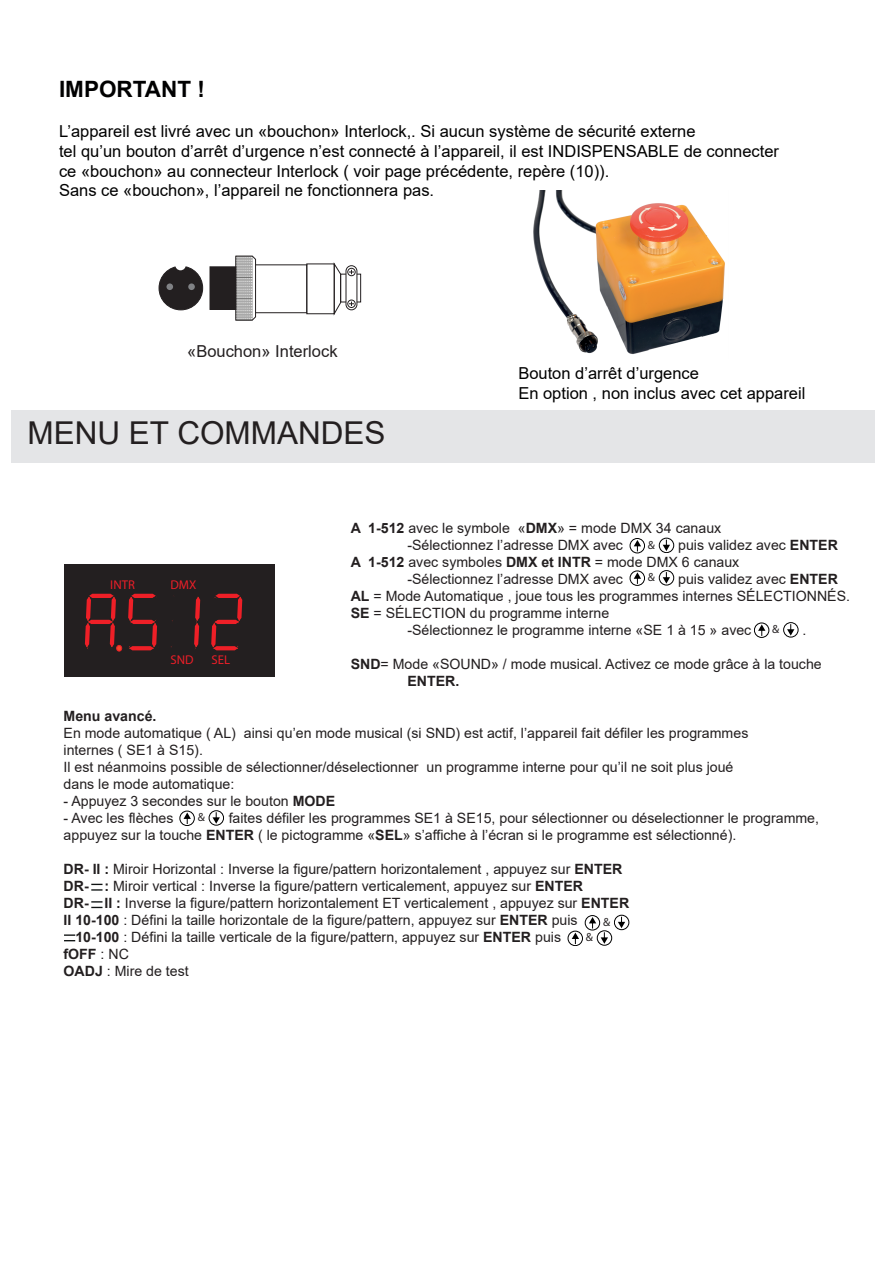
<style>
.page{position:relative;width:893px;height:1263px;background:#fff}
.page>*{position:absolute;margin:0;border:0;box-sizing:border-box;transform-origin:0 0}
.t1{font:31.5px "Arial";color:#231f20}
.t2{font:700 22.5px "Arial";color:#000001}
.t3{font:16.5px/19.8px "Arial";color:#000001}
.t4{font:16.5px "Arial";color:#231f20}
.t5{font:14.1px/17px "Arial";color:#231f20}
.t6{font:700 14.1px "Arial";color:#231f20}
.t7{font:12.75px "Myriad Pro";color:#ec1e28}
.t8{font:11.85px "Myriad Pro";color:#231f20}
.s1{font-weight:700}
.s2{font-weight:400}
</style>
<div class="page">
<div style="left:64px;top:565px;width:210px;height:112px;background:#231f20"></div>
<div style="left:11px;top:410px;width:863px;height:52px;background:#e4e5e7"></div>
<img style="left:533px;top:191px;width:192px;height:163px">
<svg style="left:334px;top:263px;width:7px;height:52px"></svg>
<div style="left:340px;top:274px;width:21px;height:28px;border:1px solid #231f20"></div>
<div style="left:346px;top:266px;width:11px;height:44px;background:#fff;border-radius:5px"></div>
<div style="left:346px;top:266px;width:11px;height:44px;border:1px solid #231f20;border-radius:5px"></div>
<div style="left:347px;top:268px;width:8px;height:8px;border:1px solid #231f20;border-radius:50%"></div>
<svg style="left:349px;top:270px;width:5px;height:4px"></svg>
<div style="left:347px;top:300px;width:8px;height:8px;border:1px solid #231f20;border-radius:50%"></div>
<svg style="left:349px;top:302px;width:5px;height:4px"></svg>
<div style="left:252px;top:265px;width:55px;height:48px;border:1px solid #231f20"></div>
<svg style="left:235px;top:256px;width:21px;height:64px"></svg>
<div style="left:210px;top:267px;width:26px;height:42px;background:#231f20"></div>
<div style="left:159px;top:266px;width:44px;height:44px;background:#231f20;border-radius:50%"></div>
<div style="left:159px;top:266px;width:44px;height:44px;border:1px solid #231f20;border-radius:50%"></div>
<div style="left:166px;top:283px;width:7px;height:7px;background:#808285;border-radius:50%"></div>
<div style="left:188px;top:283px;width:7px;height:7px;background:#808285;border-radius:50%"></div>
<div style="left:175px;top:260px;width:11px;height:10px;background:#fff;border-radius:50%"></div>
<svg style="left:85px;top:593px;width:158px;height:59px"></svg>
<div style="left:630px;top:538px;width:15px;height:15px;border:1px solid #000;border-radius:50%"></div>
<svg style="left:634px;top:540px;width:7px;height:11px"></svg>
<div style="left:659px;top:538px;width:15px;height:15px;border:1px solid #000;border-radius:50%"></div>
<svg style="left:663px;top:540px;width:7px;height:11px"></svg>
<div style="left:630px;top:570px;width:15px;height:16px;border:1px solid #000;border-radius:50%"></div>
<svg style="left:634px;top:572px;width:7px;height:12px"></svg>
<div style="left:659px;top:570px;width:15px;height:15px;border:1px solid #000;border-radius:50%"></div>
<svg style="left:663px;top:572px;width:7px;height:12px"></svg>
<div style="left:754px;top:623px;width:15px;height:15px;border:1px solid #000;border-radius:50%"></div>
<svg style="left:758px;top:624px;width:7px;height:12px"></svg>
<div style="left:783px;top:622px;width:15px;height:15px;border:1px solid #000;border-radius:50%"></div>
<svg style="left:787px;top:624px;width:7px;height:12px"></svg>
<div style="left:179px;top:811px;width:16px;height:15px;border:1px solid #000;border-radius:50%"></div>
<svg style="left:184px;top:812px;width:7px;height:12px"></svg>
<div style="left:209px;top:810px;width:15px;height:15px;border:1px solid #000;border-radius:50%"></div>
<svg style="left:212px;top:812px;width:8px;height:12px"></svg>
<svg style="left:91px;top:884px;width:11px;height:7px"></svg>
<svg style="left:91px;top:901px;width:11px;height:7px"></svg>
<div style="left:585px;top:915px;width:15px;height:15px;border:1px solid #000;border-radius:50%"></div>
<div style="left:614px;top:915px;width:15px;height:15px;border:1px solid #000;border-radius:50%"></div>
<svg style="left:618px;top:917px;width:7px;height:11px"></svg>
<svg style="left:64px;top:934px;width:11px;height:7px"></svg>
<div style="left:568px;top:931px;width:15px;height:15px;border:1px solid #000;border-radius:50%"></div>
<svg style="left:572px;top:932px;width:7px;height:12px"></svg>
<div style="left:597px;top:930px;width:15px;height:16px;border:1px solid #000;border-radius:50%"></div>
<svg style="left:589px;top:917px;width:19px;height:27px"></svg>
<h2 class="t2" style="left:59px;top:74px;width:147px">IMPORTANT !</h2>
<p class="t3" style="left:59px;top:121px;width:721px">L’appareil est livré avec un «bouchon» Interlock,. Si aucun système de sécurité externe<br>tel qu’un bouton d’arrêt d’urgence n’est connecté à l’appareil, il est INDISPENSABLE de connecter ce «bouchon» au connecteur Interlock ( voir page précédente, repère (10)).<br>Sans ce «bouchon», l’appareil ne fonctionnera pas.</p>
<p class="t4" style="left:187px;top:340px;width:152px">«Bouchon» Interlock</p>
<h1 class="t1" style="left:27px;top:412px;width:360px">MENU ET COMMANDES</h1>
<p class="t3" style="left:518px;top:363px;width:289px">Bouton d’arrêt d’urgence<br>En option , non inclus avec cet appareil</p>
<p class="t7" style="left:110px;top:577px;width:26px">INTR</p>
<p class="t7" style="left:170px;top:577px;width:27px">DMX</p>
<p class="t7" style="left:170px;top:652px;width:25px">SND</p>
<p class="t7" style="left:212px;top:652px;width:20px">SEL</p>
<p class="t5" style="left:407px;top:519px;width:315px;text-indent:-57px"><span class="s1">A 1-512</span> avec le symbole «<span class="s1">DMX</span>» = mode DMX 34 canaux -Sélectionnez l’adresse DMX avec</p>
<p class="t5" style="left:678px;top:536px;width:161px">puis validez avec <span class="s1">ENTER</span></p>
<p class="t5" style="left:351px;top:553px;width:390px"><span class="s1">A 1-512</span> avec symboles <span class="s1">DMX et INTR</span> = mode DMX 6 canaux</p>
<p class="t5" style="left:407px;top:570px;width:217px">-Sélectionnez l’adresse DMX avec</p>
<p class="t5" style="left:678px;top:570px;width:161px">puis validez avec <span class="s1">ENTER</span></p>
<p class="t5" style="left:351px;top:587px;width:501px"><span class="s1">AL</span> = Mode Automatique , joue tous les programmes internes SÉLECTIONNÉS.</p>
<p class="t5" style="left:351px;top:604px;width:260px"><span class="s1">SE</span> = SÉLECTION du programme interne</p>
<p class="t5" style="left:407px;top:621px;width:345px">-Sélectionnez le programme interne «SE 1 à 15 » avec</p>
<p class="t5" style="left:802px;top:621px;width:5px">.</p>
<p class="t5" style="left:407px;top:655px;width:416px;text-indent:-57px"><span class="s1">SND</span>= Mode «SOUND» / mode musical. Activez ce mode grâce à la touche<br><span class="s1">ENTER.</span></p>
<p class="t8" style="left:648px;top:537px;width:9px">&amp;</p>
<p class="t8" style="left:648px;top:570px;width:9px">&amp;</p>
<p class="t8" style="left:772px;top:622px;width:9px">&amp;</p>
<p class="t6" style="left:64px;top:706px;width:94px">Menu avancé.</p>
<p class="t5" style="left:64px;top:725px;width:686px">En mode automatique ( AL) ainsi qu’en mode musical (si SND) est actif, l’appareil fait défiler les programmes internes ( SE1 à S15).<br>Il est néanmoins possible de sélectionner/déselectionner un programme interne pour qu’il ne soit plus joué dans le mode automatique:</p>
<p class="t5" style="left:64px;top:793px;width:273px">- Appuyez 3 secondes sur le bouton <span class="s1">MODE</span></p>
<p class="t5" style="left:64px;top:810px;width:111px">- Avec les flèches</p>
<p class="t5" style="left:64px;top:810px;width:757px;text-indent:165px">faites défiler les programmes SE1 à SE15, pour sélectionner ou déselectionner le programme, appuyez sur la touche <span class="s1">ENTER</span> ( le pictogramme «<span class="s1">SEL</span>» s’affiche à l’écran si le programme est sélectionné).</p>
<p class="t5" style="left:64px;top:861px;width:560px"><span class="s1">DR- II :</span> Miroir Horizontal : Inverse la figure/pattern horizontalement , appuyez sur <span class="s1">ENTER</span></p>
<p class="t5" style="left:64px;top:878px;width:521px"><span class="s1">DR- :</span> Miroir vertical : Inverse la figure/pattern verticalement, appuyez sur <span class="s1">ENTER</span></p>
<p class="t5" style="left:64px;top:895px;width:567px"><span class="s1">DR- II :</span> Inverse la figure/pattern horizontalement ET verticalement , appuyez sur <span class="s1">ENTER</span></p>
<p class="t5" style="left:64px;top:912px;width:516px"><span class="s1">II 10-100</span> : Défini la taille horizontale de la figure/pattern, appuyez sur <span class="s1">ENTER</span> puis</p>
<p class="t5" style="left:75px;top:929px;width:487px"><span class="s1">10-100</span> : Défini la taille verticale de la figure/pattern, appuyez sur <span class="s1">ENTER</span> puis</p>
<p class="t6" style="left:64px;top:944px;width:67px">fOFF <span class="s2">: NC</span></p>
<p class="t5" style="left:64px;top:963px;width:127px"><span class="s1">OADJ</span> : Mire de test</p>
<p class="t8" style="left:198px;top:810px;width:9px">&amp;</p>
<p class="t8" style="left:603px;top:914px;width:9px">&amp;</p>
<p class="t8" style="left:586px;top:930px;width:9px">&amp;</p>
</div>
